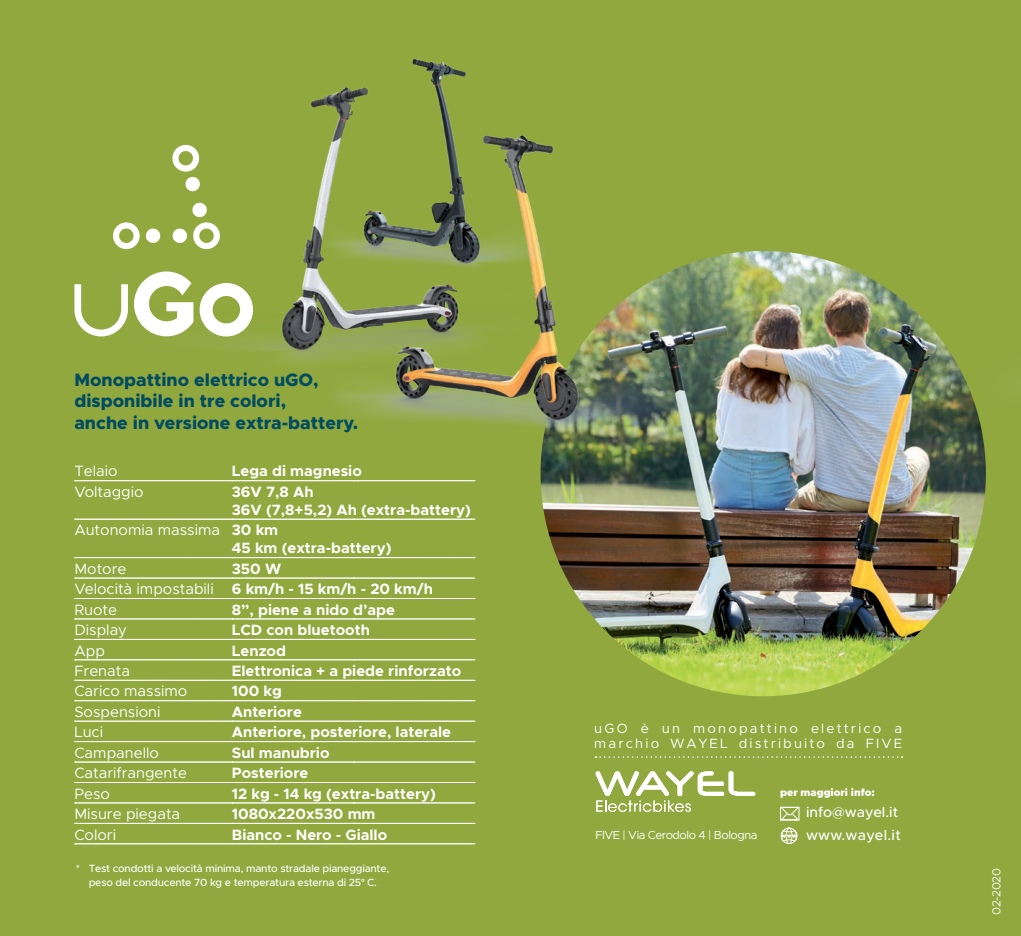
<style>
.page{position:relative;width:1021px;height:936px;background:#fff}
.page>*{position:absolute;margin:0;border:0;box-sizing:border-box;transform-origin:0 0}
.t1{font:800 18px/21.6px "Metropolis";color:#014b63}
.t2{font:700 15px/18px "Metropolis";color:#fff}
.t3{font:15px/20.4px "Metropolis";color:#fff}
.t4{font:500 14.4px/23.1px "Metropolis";color:#fff}
.t5{font:13.5px/15px "Metropolis";letter-spacing:.16em;color:#fff}
.t6{font:11.7px "Metropolis";letter-spacing:-.04em;color:#fff}
.t7{font:500 10.5px/13.5px "Metropolis";letter-spacing:-.02em;color:#fff;text-align:center}
.t8{font:900 10.5px "Metropolis";color:#fff}
.s1{font-weight:400}
.s2{font-weight:700}
.s3{font-family:"Myriad Pro";font-weight:600}
</style>
<div class="page">
<div style="left:0;top:0;width:1020px;height:935px;background:#90a83d"></div>
<img style="left:540px;top:251px;width:445px;height:445px;border-radius:223px">
<svg style="left:595px;top:771px;width:160px;height:40px"></svg>
<img style="left:125px;top:249px;width:162px;height:113px">
<svg style="left:780px;top:827px;width:17px;height:17px"></svg>
<svg style="left:780px;top:806px;width:20px;height:15px"></svg>
<svg style="left:595px;top:756px;width:307px;height:1px"></svg>
<img style="left:287px;top:251px;width:510px;height:204px">
<img style="left:303px;top:58px;width:261px;height:218px">
<img style="left:912px;top:308px;width:72px;height:135px">
<svg style="left:75px;top:480px;width:400px;height:1px"></svg>
<svg style="left:75px;top:519px;width:400px;height:1px"></svg>
<svg style="left:75px;top:557px;width:400px;height:1px"></svg>
<svg style="left:75px;top:577px;width:400px;height:1px"></svg>
<svg style="left:75px;top:598px;width:400px;height:1px"></svg>
<svg style="left:75px;top:618px;width:400px;height:1px"></svg>
<svg style="left:75px;top:639px;width:400px;height:1px"></svg>
<svg style="left:75px;top:659px;width:400px;height:1px"></svg>
<svg style="left:75px;top:680px;width:400px;height:1px"></svg>
<svg style="left:75px;top:700px;width:400px;height:1px"></svg>
<svg style="left:75px;top:720px;width:400px;height:1px"></svg>
<svg style="left:75px;top:741px;width:400px;height:1px"></svg>
<svg style="left:75px;top:761px;width:400px;height:1px"></svg>
<svg style="left:75px;top:782px;width:400px;height:1px"></svg>
<svg style="left:75px;top:802px;width:400px;height:1px"></svg>
<svg style="left:75px;top:823px;width:400px;height:1px"></svg>
<svg style="left:75px;top:843px;width:400px;height:1px"></svg>
<svg style="left:199px;top:283px;width:54px;height:53px"></svg>
<svg style="left:134px;top:271px;width:59px;height:65px"></svg>
<svg style="left:113px;top:222px;width:48px;height:27px"></svg>
<svg style="left:172px;top:144px;width:28px;height:48px"></svg>
<svg style="left:172px;top:202px;width:48px;height:47px"></svg>
<svg style="left:74px;top:284px;width:54px;height:52px"></svg>
<p class="t1" style="left:74px;top:368px;width:285px">Monopattino elettrico uGO, disponibile in tre colori,<br>anche in versione extra-battery.</p>
<p class="t3" style="left:74px;top:461px;width:45px">Telaio</p>
<p class="t2" style="left:232px;top:462px;width:132px">Lega di magnesio</p>
<p class="t3" style="left:74px;top:481px;width:71px">Voltaggio</p>
<p class="t2" style="left:232px;top:482px;width:240px">36V 7,8 Ah<br>36V (7,8+5,2) Ah (extra-battery)</p>
<p class="t2" style="left:232px;top:521px;width:161px;text-indent:-157px"><span class="s1">Autonomia massima</span> 30 km<br>45 km (extra-battery)</p>
<p class="t3" style="left:74px;top:558px;width:54px">Motore</p>
<p class="t3" style="left:74px;top:558px;width:360px;text-indent:157px"><span class="s2">350 W<br></span>Velocità impostabili <span class="s2">6 km/h - 15 km/h - 20 km/h<br></span>Ruote</p>
<p class="t2" style="left:232px;top:600px;width:164px">8”, piene a nido d’ape</p>
<p class="t3" style="left:74px;top:619px;width:54px">Display</p>
<p class="t2" style="left:232px;top:621px;width:139px">LCD con bluetooth</p>
<p class="t3" style="left:74px;top:640px;width:32px">App</p>
<p class="t2" style="left:232px;top:641px;width:56px">Lenzod</p>
<p class="t3" style="left:74px;top:660px;width:57px">Frenata</p>
<p class="t2" style="left:232px;top:661px;width:231px">Elettronica + a piede rinforzato</p>
<p class="t3" style="left:74px;top:681px;width:114px">Carico massimo</p>
<p class="t2" style="left:232px;top:682px;width:51px">100 kg</p>
<p class="t3" style="left:74px;top:701px;width:88px">Sospensioni</p>
<p class="t2" style="left:232px;top:702px;width:72px">Anteriore</p>
<p class="t3" style="left:74px;top:722px;width:30px">Luci</p>
<p class="t2" style="left:232px;top:723px;width:221px">Anteriore, posteriore, laterale</p>
<p class="t3" style="left:74px;top:742px;width:86px">Campanello</p>
<p class="t2" style="left:232px;top:743px;width:99px">Sul manubrio</p>
<p class="t3" style="left:74px;top:762px;width:114px">Catarifrangente</p>
<p class="t2" style="left:232px;top:764px;width:78px">Posteriore</p>
<p class="t3" style="left:74px;top:783px;width:37px">Peso</p>
<p class="t2" style="left:232px;top:784px;width:206px">12 kg - 14 kg (extra-battery)</p>
<p class="t3" style="left:74px;top:803px;width:107px">Misure piegata</p>
<p class="t2" style="left:232px;top:804px;width:145px">1080x220x530 mm</p>
<p class="t3" style="left:74px;top:824px;width:43px">Colori</p>
<p class="t2" style="left:232px;top:825px;width:157px">Bianco - Nero - Giallo</p>
<p class="t7" style="left:76px;top:861px;width:315px">* Test condotti a velocità minima, manto stradale pianeggiante, peso del conducente 70 kg e temperatura esterna di 25<span class="s3">°</span> C.</p>
<p class="t5" style="left:594px;top:720px;width:309px">uGO è un monopattino elettrico a marchio WAYEL distribuito da FIVE</p>
<p class="t6" style="left:595px;top:827px;width:163px">FIVE | Via Cerodolo 4 | Bologna</p>
<p class="t8" style="left:780px;top:785px;width:96px">per maggiori info:</p>
<p class="t4" style="left:806px;top:800px;width:96px">info@wayel.it www.wayel.it</p>
<p class="t6" style="left:989px;top:914px;width:48px;rotate:-90deg">02-2020</p>
</div>
